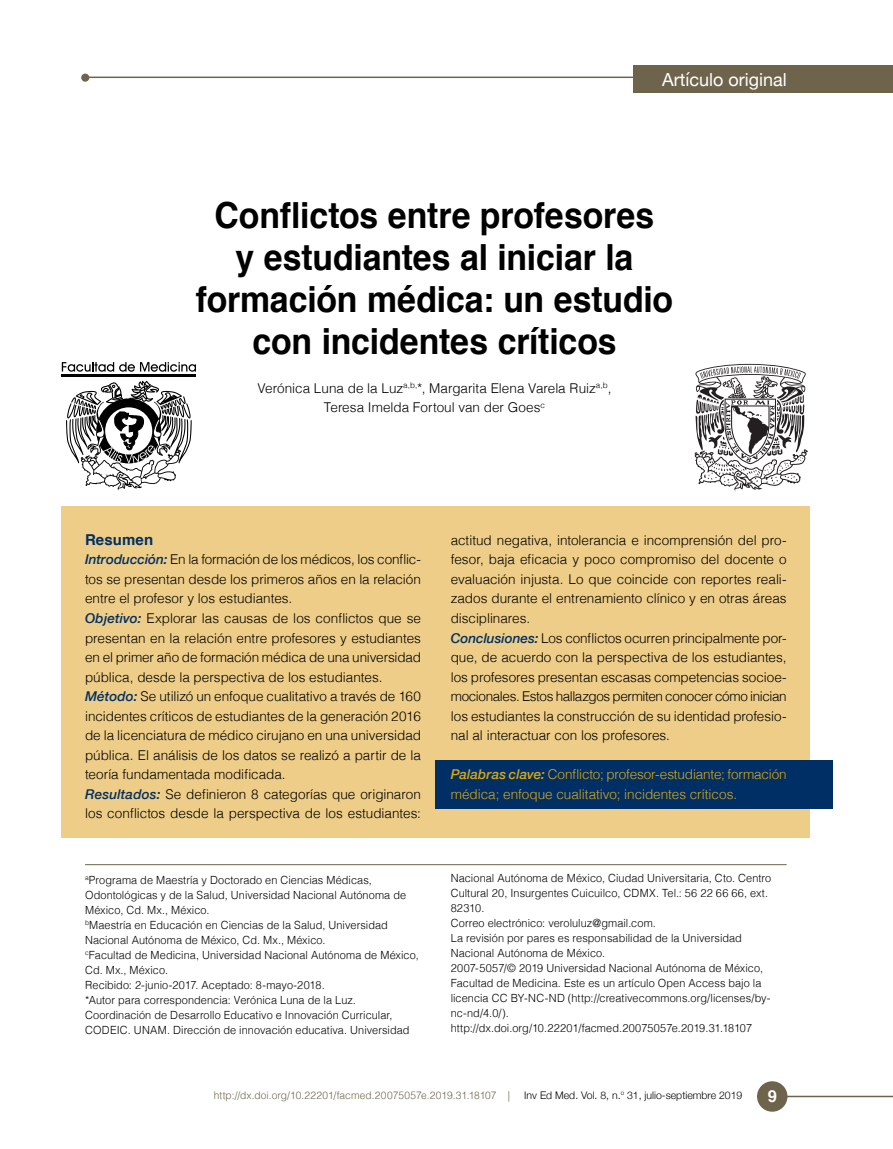
<style>
.page{position:relative;width:893px;height:1149px;background:#fff}
.page>*{position:absolute;margin:0;border:0;box-sizing:border-box;transform-origin:0 0}
.t1{font:700 36px/42px "Helvetica";letter-spacing:-.005em;color:#000;text-align:center;scale:.94 1}
.t2{font:18px "Helvetica Neue";color:#fff}
.t3{font:700 16.5px "Helvetica";color:#fff}
.t4{font:700 15px "Helvetica";letter-spacing:.005em;color:#002f65}
.t5{font:300 13.5px/19.5px "Helvetica";color:#000}
.t6{font:300 13.5px/19.5px "Helvetica";letter-spacing:-.005em;color:#dca70f}
.t7{font:300 11.25px/15px "Helvetica";letter-spacing:.005em;color:#000}
.t8{font:300 10.5px "Helvetica";letter-spacing:.01em;color:#6d644b}
.t9{font:300 10.5px "Helvetica Neue";color:#000}
.s1{font-family:"Helvetica Neue";font-weight:500;font-style:italic;color:#002f65}
.s2{font-family:"Helvetica Neue";font-weight:500;font-style:italic}
</style>
<div class="page">
<svg style="left:757px;top:1080px;width:30px;height:31px"></svg>
<div style="left:758px;top:1081px;width:29px;height:29px;background:#6d644b;border-radius:50%"></div>
<hr style="left:786px;top:1095px;width:107px;height:1px;background:#6d644b">
<hr style="left:85px;top:76px;width:808px;height:2px;background:#6d644b">
<div style="left:633px;top:65px;width:260px;height:28px;background:#6d644b"></div>
<div style="left:82px;top:74px;width:7px;height:7px;background:#6d644b;border-radius:50%"></div>
<div style="left:81px;top:74px;width:8px;height:8px;border:2px solid #6d644b;border-radius:50%"></div>
<svg style="left:66px;top:380px;width:126px;height:110px"></svg>
<svg style="left:62px;top:362px;width:134px;height:9px"></svg>
<hr style="left:62px;top:374px;width:134px;height:2px;background:#000">
<svg style="left:695px;top:364px;width:113px;height:126px"></svg>
<div style="left:62px;top:505px;width:748px;height:332px;background:#edcd87"></div>
<hr style="left:85px;top:864px;width:702px;height:1px;background:#6d644b">
<div style="left:436px;top:759px;width:397px;height:49px;background:#002f65"></div>
<h2 class="t2" style="left:662px;top:67px;width:126px">Artículo original</h2>
<h1 class="t1" style="left:196px;top:194px;width:509px">Conflictos entre profesores<br>y estudiantes al iniciar la formación médica: un estudio con incidentes críticos</h1>
<p class="t5" style="left:257px;top:377px;width:355px;text-align:center">Verónica Luna de la Luz<sup>a,b,</sup>*, Margarita Elena Varela Ruiz<sup>a,b</sup>,<br>Teresa Imelda Fortoul van der Goes<sup>c</sup></p>
<p class="t4" style="left:85px;top:527px;width:70px">Resumen</p>
<p class="t5" style="left:85px;top:549px;width:337px"><span class="s1">Introducción:</span> En la formación de los médicos, los conflic&shy;tos se presentan desde los primeros años en la relación entre el profesor y los estudiantes.<br><span class="s1">Objetivo:</span> Explorar las causas de los conflictos que se presentan en la relación entre profesores y estudiantes en el primer año de formación médica de una universidad pública, desde la perspectiva de los estudiantes.<br><span class="s1">Método:</span> Se utilizó un enfoque cualitativo a través de 160 incidentes críticos de estudiantes de la generación 2016 de la licenciatura de médico cirujano en una universidad pública. El análisis de los datos se realizó a partir de la teoría fundamentada modificada.<br><span class="s1">Resultados:</span> Se definieron 8 categorías que originaron los conflictos desde la perspectiva de los estudiantes:</p>
<p class="t7" style="left:85px;top:871px;width:335px"><sup>a</sup>Programa de Maestría y Doctorado en Ciencias Médicas, Odontológicas y de la Salud, Universidad Nacional Autónoma de México, Cd. Mx., México.<br><sup>b</sup>Maestría en Educación en Ciencias de la Salud, Universidad Nacional Autónoma de México, Cd. Mx., México.<br><sup>c</sup>Facultad de Medicina, Universidad Nacional Autónoma de México, Cd. Mx., México.<br>Recibido: 2-junio-2017. Aceptado: 8-mayo-2018.<br>*Autor para correspondencia: Verónica Luna de la Luz.<br>Coordinación de Desarrollo Educativo e Innovación Curricular, CODEIC. UNAM. Dirección de innovación educativa. Universidad</p>
<p class="t5" style="left:451px;top:529px;width:337px">actitud negativa, intolerancia e incomprensión del pro&shy;fesor, baja eficacia y poco compromiso del docente o evaluación injusta. Lo que coincide con reportes reali&shy;zados durante el entrenamiento clínico y en otras áreas disciplinares.<br><span class="s1">Conclusiones:</span> Los conflictos ocurren principalmente por&shy;que, de acuerdo con la perspectiva de los estudiantes, los profesores presentan escasas competencias socioe&shy;mocionales. Estos hallazgos permiten conocer cómo inician los estudiantes la construcción de su identidad profesio&shy;nal al interactuar con los profesores.</p>
<p class="t6" style="left:451px;top:763px;width:337px"><span class="s2">Palabras clave:</span> Conflicto; profesor-estudiante; formación médica; enfoque cualitativo; incidentes críticos.</p>
<p class="t7" style="left:451px;top:869px;width:322px">Nacional Autónoma de México, Ciudad Universitaria, Cto. Centro Cultural 20, Insurgentes Cuicuilco, CDMX. Tel.: 56 22 66 66, ext.<br>82310.<br>Correo electrónico: veroluluz@gmail.com.<br>La revisión por pares es responsabilidad de la Universidad Nacional Autónoma de México.<br>2007-5057/© 2019 Universidad Nacional Autónoma de México, Facultad de Medicina. Este es un artículo Open Access bajo la licencia CC BY-NC-ND (http://creativecommons.org/licenses/by&shy;nc-nd/4.0/). http://dx.doi.org/10.22201/facmed.20075057e.2019.31.18107</p>
<p class="t8" style="left:214px;top:1085px;width:298px">http://dx.doi.org/10.22201/facmed.20075057e.2019.31.18107 |</p>
<p class="t9" style="left:524px;top:1086px;width:220px">Inv Ed Med. Vol. 8, n.<sup>o</sup> 31, julio-septiembre 2019</p>
<p class="t3" style="left:768px;top:1082px;width:11px">9</p>
</div>
